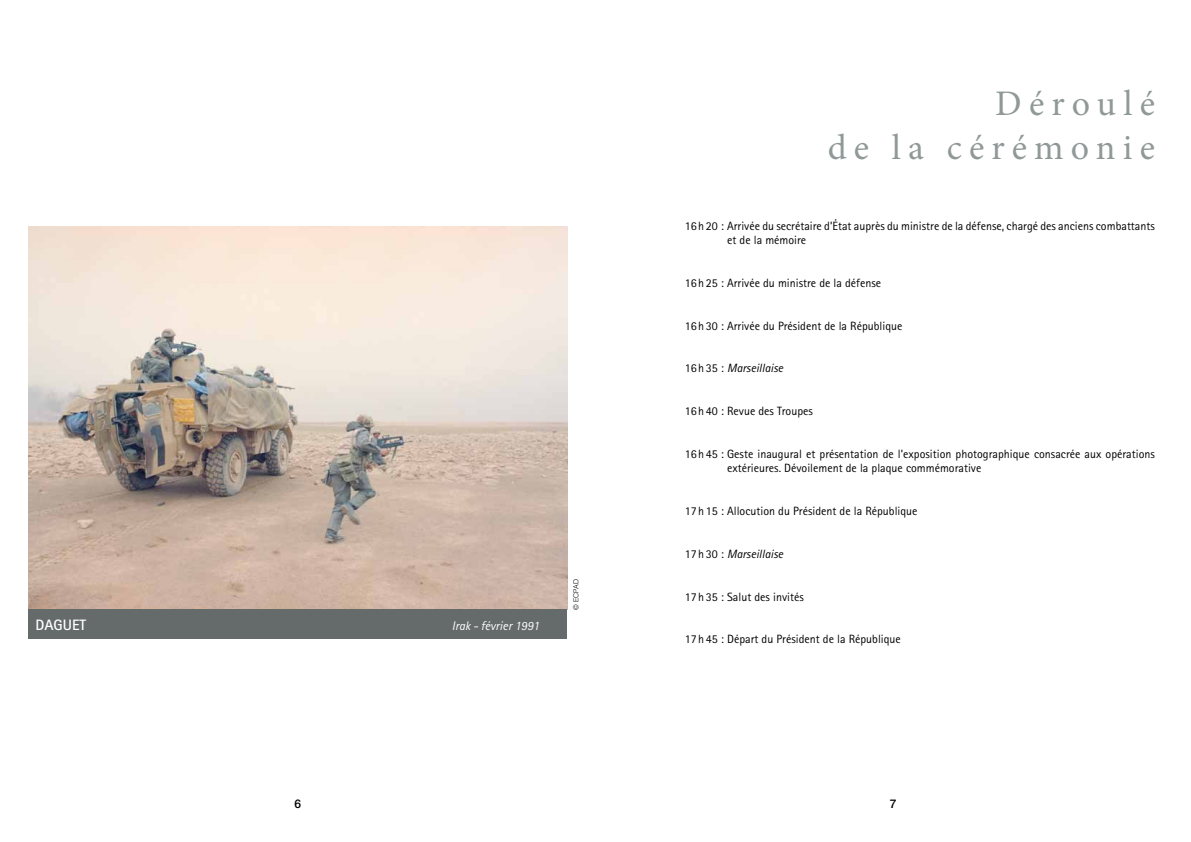
<style>
.page{position:relative;width:1191px;height:842px;background:#fff}
.page>*{position:absolute;margin:0;border:0;box-sizing:border-box;transform-origin:0 0}
.t1{font:36px/43.2px "Minion Pro";letter-spacing:.2em;color:#909998;text-align:right}
.t2{font:700 15.1px "Rotis Sans Serif";color:#fff}
.t3{font:italic 12.6px "Rotis Sans Serif";color:#fff}
.t4{font:12px/14.4px "Rotis Sans Serif";color:#000}
.t5{font:italic 12px "Rotis Sans Serif";color:#000}
.t6{font:500 12px "Helvetica Neue LT Std";color:#000}
.t7{font:300 7px "Helvetica LT Std";color:#000}
.s1{font-style:normal}
</style>
<div class="page">
<img style="left:28px;top:227px;width:539px;height:382px">
<div style="left:28px;top:609px;width:539px;height:30px;background:#646b6a"></div>
<p class="t2" style="left:35px;top:616px;width:52px">DAGUET</p>
<p class="t3" style="left:452px;top:619px;width:89px">Irak - février 1991</p>
<p class="t7" style="left:571px;top:609px;width:32px;rotate:-90deg">© ECPAD</p>
<h1 class="t1" style="left:827px;top:83px;width:329px">Déroulé<br>de la cérémonie</h1>
<p class="t4" style="left:727px;top:218px;width:429px;text-indent:-42px">16h20 : Arrivée du secrétaire d’État auprès du ministre de la défense, chargé des anciens combattants et de la mémoire</p>
<p class="t4" style="left:685px;top:276px;width:198px">16h25 : Arrivée du ministre de la défense</p>
<p class="t4" style="left:685px;top:318px;width:219px">16h30 : Arrivée du Président de la République</p>
<p class="t5" style="left:685px;top:361px;width:100px"><span class="s1">16h35 :</span> Marseillaise</p>
<p class="t4" style="left:685px;top:404px;width:130px">16h40 : Revue des Troupes</p>
<p class="t4" style="left:727px;top:447px;width:429px;text-indent:-42px">16h45 : Geste inaugural et présentation de l’exposition photographique consacrée aux opérations extérieures. Dévoilement de la plaque commémorative</p>
<p class="t4" style="left:685px;top:504px;width:234px">17h15 : Allocution du Président de la République</p>
<p class="t5" style="left:685px;top:547px;width:100px"><span class="s1">17h30 :</span> Marseillaise</p>
<p class="t4" style="left:685px;top:589px;width:120px">17h35 : Salut des invités</p>
<p class="t4" style="left:685px;top:632px;width:218px">17h45 : Départ du Président de la République</p>
<p class="t6" style="left:294px;top:797px;width:8px">6</p>
<p class="t6" style="left:890px;top:797px;width:8px">7</p>
</div>
